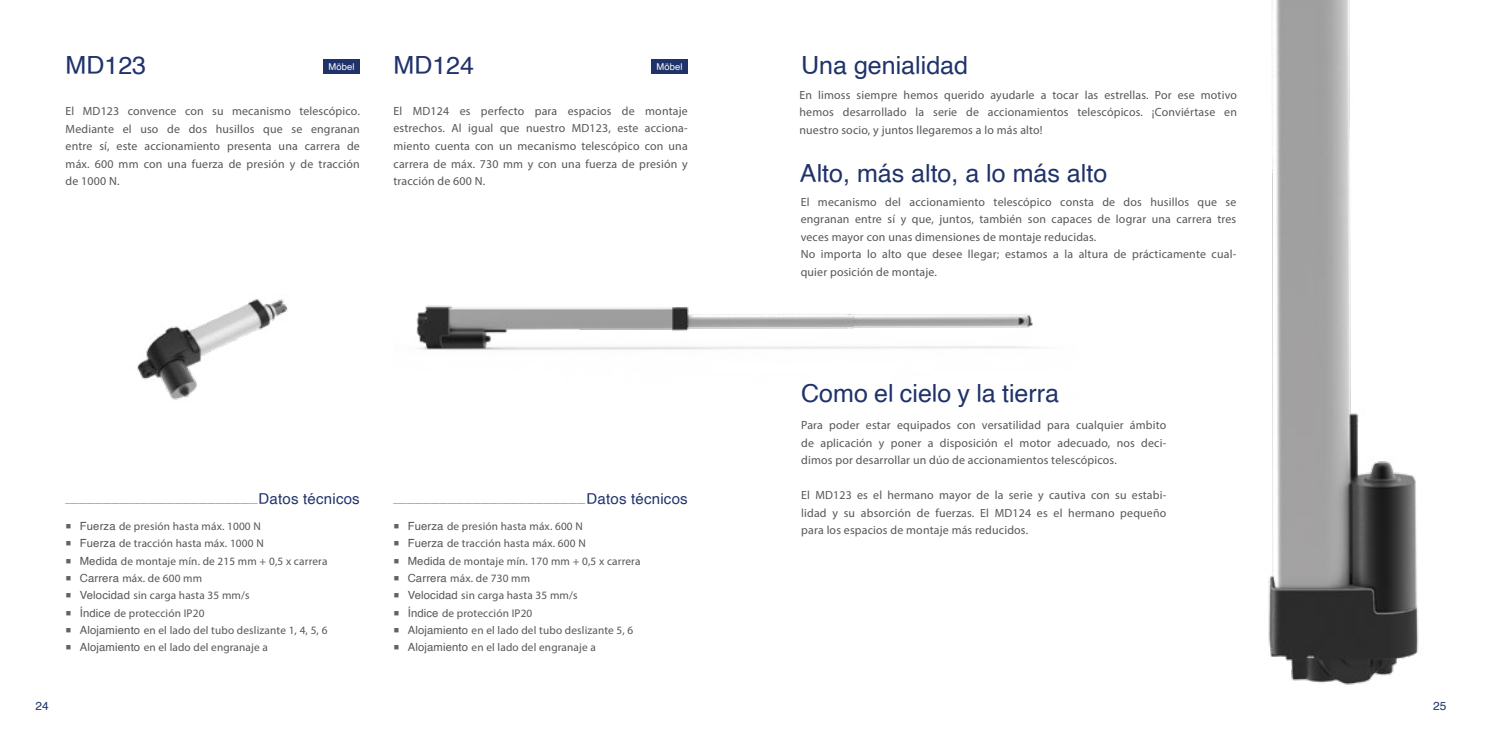
<style>
.page{position:relative;width:1489px;height:745px;background:#fff}
.page>*{position:absolute;margin:0;border:0;box-sizing:border-box;transform-origin:0 0}
.t1{font:25px "Helvetica";color:#1f326a}
.t2{font:11.88px/17.5px "Myriad Pro";letter-spacing:.015em;color:#565655;text-align:justify}
.t3{font:11.88px "Helvetica";color:#1f326a}
.t4{font:11.25px "Myriad Pro";letter-spacing:.015em;color:#565655}
.t5{font:9.38px "Helvetica";letter-spacing:.01em;color:#fff}
.t6{font:7.5px "Helvetica";color:#1f326a}
.s1{font-size:15px}
.s2{font-family:"Minion Pro";font-size:15px;color:#626261}
.s3{font-family:"Helvetica"}
</style>
<div class="page">
<img style="left:416px;top:305px;width:626px;height:45px">
<img style="left:137px;top:299px;width:151px;height:101px">
<img style="left:1268px;top:0;width:151px;height:685px">
<div style="left:323px;top:59px;width:37px;height:15px;background:#1f326a"></div>
<div style="left:651px;top:59px;width:36px;height:15px;background:#1f326a"></div>
<h1 class="t1" style="left:66px;top:46px;width:82px">MD123</h1>
<h1 class="t1" style="left:393px;top:46px;width:82px">MD124</h1>
<p class="t5" style="left:328px;top:59px;width:27px">Möbel</p>
<p class="t5" style="left:656px;top:59px;width:27px">Möbel</p>
<p class="t2" style="left:66px;top:102px;width:296px">El MD123 convence con su mecanismo telescópico.<br>Mediante el uso de dos husillos que se engranan entre sí, este accionamiento presenta una carrera de máx. 600 mm con una fuerza de presión y de tracción de 1000 N.</p>
<p class="t2" style="left:393px;top:102px;width:296px">El MD124 es perfecto para espacios de montaje estrechos. Al igual que nuestro MD123, este acciona&shy;miento cuenta con un mecanismo telescópico con una carrera de máx. 730 mm y con una fuerza de presión y tracción de 600 N.</p>
<p class="t6" style="left:66px;top:494px;width:296px">______________________________________________<span class="s1">Datos técnicos</span></p>
<p class="t6" style="left:393px;top:494px;width:296px">______________________________________________<span class="s1">Datos técnicos</span></p>
<p class="t4" style="left:66px;top:519px;width:197px"><span class="s2">■</span> <span class="s3">Fuerza</span> de presión hasta máx. 1000 N</p>
<p class="t4" style="left:66px;top:536px;width:200px"><span class="s2">■</span> <span class="s3">Fuerza</span> de tracción hasta máx. 1000 N</p>
<p class="t4" style="left:66px;top:553px;width:263px"><span class="s2">■</span> <span class="s3">Medida</span> de montaje mín. de 215 mm + 0,5 x carrera</p>
<p class="t4" style="left:66px;top:570px;width:138px"><span class="s2">■</span> <span class="s3">Carrera</span> máx. de 600 mm</p>
<p class="t4" style="left:66px;top:588px;width:186px"><span class="s2">■</span> <span class="s3">Velocidad</span> sin carga hasta 35 mm/s</p>
<p class="t4" style="left:66px;top:605px;width:140px"><span class="s2">■</span> <span class="s3">Índice</span> de protección IP20</p>
<p class="t4" style="left:66px;top:622px;width:263px"><span class="s2">■</span> <span class="s3">Alojamiento</span> en el lado del tubo deslizante 1, 4, 5, 6</p>
<p class="t4" style="left:66px;top:640px;width:204px"><span class="s2">■</span> <span class="s3">Alojamiento</span> en el lado del engranaje a</p>
<p class="t4" style="left:393px;top:519px;width:191px"><span class="s2">■</span> <span class="s3">Fuerza</span> de presión hasta máx. 600 N</p>
<p class="t4" style="left:393px;top:536px;width:194px"><span class="s2">■</span> <span class="s3">Fuerza</span> de tracción hasta máx. 600 N</p>
<p class="t4" style="left:393px;top:553px;width:248px"><span class="s2">■</span> <span class="s3">Medida</span> de montaje mín. 170 mm + 0,5 x carrera</p>
<p class="t4" style="left:393px;top:570px;width:138px"><span class="s2">■</span> <span class="s3">Carrera</span> máx. de 730 mm</p>
<p class="t4" style="left:393px;top:588px;width:186px"><span class="s2">■</span> <span class="s3">Velocidad</span> sin carga hasta 35 mm/s</p>
<p class="t4" style="left:393px;top:605px;width:140px"><span class="s2">■</span> <span class="s3">Índice</span> de protección IP20</p>
<p class="t4" style="left:393px;top:622px;width:241px"><span class="s2">■</span> <span class="s3">Alojamiento</span> en el lado del tubo deslizante 5, 6</p>
<p class="t4" style="left:393px;top:640px;width:204px"><span class="s2">■</span> <span class="s3">Alojamiento</span> en el lado del engranaje a</p>
<h1 class="t1" style="left:801px;top:46px;width:168px">Una genialidad</h1>
<p class="t2" style="left:799px;top:86px;width:439px">En limoss siempre hemos querido ayudarle a tocar las estrellas. Por ese motivo hemos desarrollado la serie de accionamientos telescópicos. ¡Conviértase en nuestro socio, y juntos llegaremos a lo más alto!</p>
<h1 class="t1" style="left:800px;top:154px;width:309px">Alto, más alto, a lo más alto</h1>
<p class="t2" style="left:800px;top:193px;width:437px;text-align:left">El mecanismo del accionamiento telescópico consta de dos husillos que se engranan entre sí y que, juntos, también son capaces de lograr una carrera tres veces mayor con unas dimensiones de montaje reducidas.<br>No importa lo alto que desee llegar; estamos a la altura de prácticamente cual&shy;quier posición de montaje.</p>
<h1 class="t1" style="left:801px;top:373px;width:259px">Como el cielo y la tierra</h1>
<p class="t2" style="left:801px;top:416px;width:367px">Para poder estar equipados con versatilidad para cualquier ámbito de aplicación y poner a disposición el motor adecuado, nos deci&shy;dimos por desarrollar un dúo de accionamientos telescópicos.</p>
<p class="t2" style="left:801px;top:486px;width:367px">El MD123 es el hermano mayor de la serie y cautiva con su estabi&shy;lidad y su absorción de fuerzas. El MD124 es el hermano pequeño para los espacios de montaje más reducidos.</p>
<p class="t3" style="left:35px;top:695px;width:15px">24</p>
<p class="t3" style="left:1432px;top:695px;width:15px">25</p>
</div>
